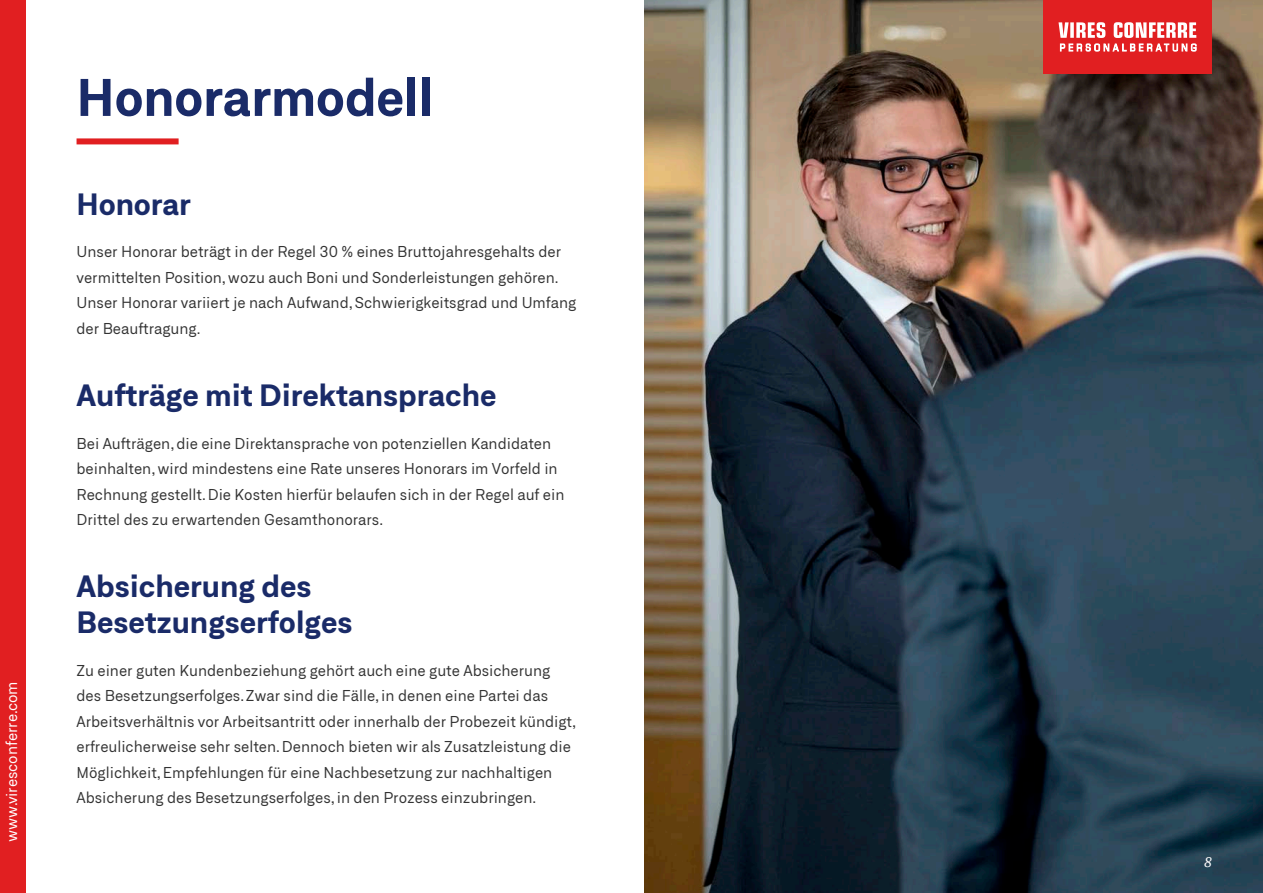
<style>
.page{position:relative;width:1263px;height:893px;background:#fff}
.page>*{position:absolute;margin:0;border:0;box-sizing:border-box;transform-origin:0 0}
.t1{font:700 51px "Neufile Grotesk";color:#1a2b68}
.t2{font:700 30px/36px "Neufile Grotesk";color:#1a2b68}
.t3{font:15px/25.5px "Neufile Grotesk";color:#333}
.t4{font:15px "Neufile Grotesk";color:#fff}
.t5{font:italic 13.5px "Noto Serif";color:#fff}
</style>
<div class="page">
<img style="left:644px;top:0;width:619px;height:893px">
<div style="left:77px;top:138px;width:102px;height:6px;background:#e11f21"></div>
<div style="left:0;top:0;width:26px;height:893px;background:#e11f21"></div>
<div style="left:1044px;top:0;width:168px;height:73px;background:#e11f21"></div>
<svg style="left:1058px;top:22px;width:138px;height:16px"></svg>
<svg style="left:1060px;top:44px;width:136px;height:7px"></svg>
<p class="t4" style="left:3px;top:842px;width:162px;rotate:-90deg">www.viresconferre.com</p>
<h1 class="t1" style="left:77px;top:64px;width:358px">Honorarmodell</h1>
<h2 class="t2" style="left:77px;top:185px;width:116px">Honorar</h2>
<p class="t3" style="left:77px;top:239px;width:501px">Unser Honorar beträgt in der Regel 30 % eines Bruttojahresgehalts der vermittelten Position, wozu auch Boni und Sonderleistungen gehören.<br>Unser Honorar variiert je nach Aufwand, Schwierigkeitsgrad und Umfang der Beauftragung.</p>
<h2 class="t2" style="left:77px;top:377px;width:421px">Aufträge mit Direktansprache</h2>
<p class="t3" style="left:77px;top:430px;width:489px">Bei Aufträgen, die eine Direktansprache von potenziellen Kandidaten beinhalten, wird mindestens eine Rate unseres Honorars im Vorfeld in Rechnung gestellt. Die Kosten hierfür belaufen sich in der Regel auf ein Drittel des zu erwartenden Gesamthonorars.</p>
<h2 class="t2" style="left:77px;top:568px;width:277px">Absicherung des<br>Besetzungserfolges</h2>
<p class="t3" style="left:77px;top:657px;width:501px">Zu einer guten Kundenbeziehung gehört auch eine gute Absicherung des Besetzungserfolges. Zwar sind die Fälle, in denen eine Partei das Arbeitsverhältnis vor Arbeitsantritt oder innerhalb der Probezeit kündigt, erfreulicherweise sehr selten. Dennoch bieten wir als Zusatzleistung die Möglichkeit, Empfehlungen für eine Nachbesetzung zur nachhaltigen Absicherung des Besetzungserfolges, in den Prozess einzubringen.</p>
<p class="t5" style="left:1204px;top:853px;width:9px">8</p>
</div>
